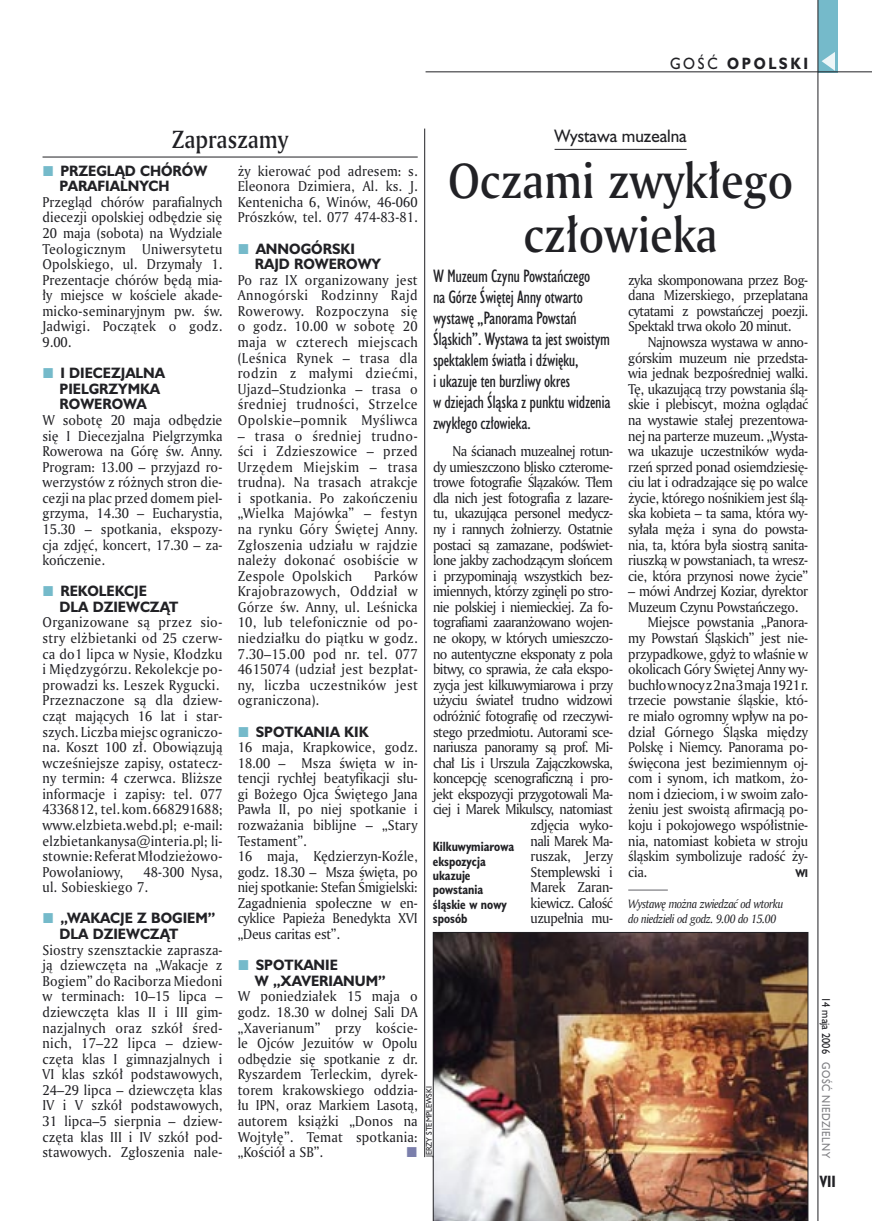
<style>
.page{position:relative;width:872px;height:1221px;background:#fff}
.page>*{position:absolute;margin:0;border:0;box-sizing:border-box;transform-origin:0 0}
._05a_tytyl_AmMd_32_pt{font:48px/54px "Amerigo Md PL";color:#212125;text-align:center;scale:.9 1}
._05d_tytyl_Kronika_AmMd_16_pt{font:24px "Amerigo Md PL";color:#212125;scale:.9 1}
._06-4_lead_lokal_HuCn_11_pt{font:16.5px/21px "Humanst 521 Cn PL";letter-spacing:-.02em;color:#212125}
._04-3_nadtytul_lokal{font:16.5px "Humanst 521 PL";color:#212125;scale:.94 1}
._15b_temat_prawo{font:700 15px "Humanst 521 PL";letter-spacing:.2em;color:#212125;scale:.9 1}
._17_pagina_prawa{font:700 15px "Humanst 521 Cn PL";color:#212125;scale:.94 1}
._03_body_bez_akapitu{font:13.8px/15.6px "Amerigo PL";letter-spacing:.01em;color:#212125;text-align:justify;scale:.94 1}
._01_body_tekst{font:13.8px/15.6px "Amerigo PL";letter-spacing:-.04em;color:#212125;text-align:justify;scale:.94 1}
._03_body_bez_akapitu-2{font:700 13.8px "Humanst 521 PL";color:#212125;scale:.94 1}
._09_podpis_zdjecia_HuCnB{font:700 12.3px/14.4px "Humanst 521 Cn PL";color:#212125;scale:.94 1}
._13_notka_koncowa_Am{font:italic 11.7px/15.6px "Amerigo PL";letter-spacing:-.04em;color:#212125;scale:.94 1}
._19a_data_prawa_GOSC{font:10.5px "Humanst 521 PL";letter-spacing:.05em;color:#7f7f83;scale:.9 1}
._19_data_prawa{font:10.5px "Humanst 521 PL";color:#212125;scale:.9 1}
._01_body_tekst-2{font:700 10.35px "Humanst 521 PL";color:#212125;scale:.9 1}
._09a_autor_zdjecia_Hu_5_pt{font:7.5px "Humanst 521 PL";color:#212125;scale:.94 1}
.s1{font-weight:400}
</style>
<div class="page">
<div style="left:818px;top:0;width:19px;height:72px;background:#75baca"></div>
<hr style="left:817px;top:0;width:1px;height:1220px;background:#212125">
<svg style="left:821px;top:52px;width:14px;height:19px"></svg>
<hr style="left:425px;top:72px;width:447px;height:1px;background:#212125">
<hr style="left:424px;top:129px;width:1px;height:1027px;background:#212125">
<hr style="left:43px;top:157px;width:375px;height:1px;background:#212125">
<hr style="left:628px;top:889px;width:40px;height:1px;background:#96969a">
<hr style="left:554px;top:149px;width:132px;height:1px;background:#212125">
<img style="left:433px;top:932px;width:375px;height:288px">
<p class="_15b_temat_prawo" style="left:670px;top:53px;width:155px"><span class="s1">GOŚĆ</span> OPOLSKI</p>
<p class="_04-3_nadtytul_lokal" style="left:554px;top:125px;width:142px">Wystawa muzealna</p>
<p class="_05a_tytyl_AmMd_32_pt" style="left:448px;top:153px;width:385px">Oczami zwykłego człowieka</p>
<p class="_05d_tytyl_Kronika_AmMd_16_pt" style="left:172px;top:123px;width:131px">Zapraszamy</p>
<p class="_03_body_bez_akapitu-2" style="left:60px;top:161px;width:158px">PRZEGLĄD CHÓRÓW</p>
<p class="_03_body_bez_akapitu-2" style="left:60px;top:177px;width:118px">PARAFIALNYCH</p>
<p class="_03_body_bez_akapitu" style="left:43px;top:194px;width:193px">Przegląd chórów parafialnych diecezji opolskiej odbędzie się 20 maja (sobota) na Wydziale Teologicznym Uniwersytetu Opolskiego, ul. Drzymały 1.<br>Prezentacje chórów będą mia&shy;ły miejsce w kościele akade&shy;micko-seminaryjnym pw. św.<br>Jadwigi. Początek o godz.<br>9.00.</p>
<p class="_03_body_bez_akapitu-2" style="left:60px;top:363px;width:113px">I DIECEZJALNA</p>
<p class="_03_body_bez_akapitu-2" style="left:60px;top:379px;width:108px">PIELGRZYMKA</p>
<p class="_03_body_bez_akapitu-2" style="left:60px;top:395px;width:94px">ROWEROWA</p>
<p class="_03_body_bez_akapitu" style="left:43px;top:412px;width:193px">W sobotę 20 maja odbędzie się I Diecezjalna Pielgrzymka Rowerowa na Górę św. Anny.<br>Program: 13.00 – przyjazd ro&shy;werzystów z różnych stron die&shy;cezji na plac przed domem piel&shy;grzyma, 14.30 – Eucharystia, 15.30 – spotkania, ekspozy&shy;cja zdjęć, koncert, 17.30 – za&shy;kończenie.</p>
<p class="_03_body_bez_akapitu-2" style="left:60px;top:581px;width:93px">REKOLEKCJE</p>
<p class="_03_body_bez_akapitu-2" style="left:60px;top:597px;width:128px">DLA DZIEWCZĄT</p>
<p class="_03_body_bez_akapitu" style="left:43px;top:614px;width:193px">Organizowane są przez sio&shy;stry elżbietanki od 25 czerw&shy;ca do1 lipca w Nysie, Kłodzku i Międzygórzu. Rekolekcje po&shy;prowadzi ks. Leszek Rygucki.</p>
<p class="_03_body_bez_akapitu" style="left:43px;top:692px;width:193px">Przeznaczone są dla dziew&shy;cząt mających 16 lat i star&shy;szych. Liczba miejsc ograniczo&shy;na. Koszt 100 zł. Obowiązują wcześniejsze zapisy, ostatecz&shy;ny termin: 4 czerwca. Bliższe informacje i zapisy: tel. 077<br>4336812, tel. kom. 668291688; www.elzbieta.webd.pl; e-mail: elzbietankanysa@interia.pl; li&shy;stownie: Referat Młodzieżowo-Powołaniowy,</p>
<p class="_03_body_bez_akapitu" style="left:238px;top:162px;width:193px">ży kierować pod adresem: s.<br>Eleonora Dzimiera, Al. ks. J.<br>Kentenicha 6, Winów, 46-060<br>Prószków, tel. 077 474-83-81.</p>
<p class="_03_body_bez_akapitu-2" style="left:256px;top:239px;width:107px">ANNOGÓRSKI</p>
<p class="_03_body_bez_akapitu-2" style="left:255px;top:254px;width:136px">RAJD ROWEROWY</p>
<p class="_03_body_bez_akapitu" style="left:238px;top:271px;width:193px">Po raz IX organizowany jest Annogórski Rodzinny Rajd Rowerowy. Rozpoczyna się o godz. 10.00 w sobotę 20 maja w czterech miejscach (Leśnica Rynek – trasa dla rodzin z małymi dziećmi, Ujazd–Studzionka – trasa o średniej trudności, Strzelce Opolskie–pomnik Myśliwca</p>
<p class="_03_body_bez_akapitu" style="left:238px;top:427px;width:193px">– trasa o średniej trudno&shy;ści i Zdzieszowice – przed Urzędem Miejskim – trasa trudna). Na trasach atrakcje i spotkania. Po zakończeniu „Wielka Majówka” – festyn na rynku Góry Świętej Anny.<br>Zgłoszenia udziału w rajdzie należy dokonać osobiście w Zespole Opolskich</p>
<p class="_06-4_lead_lokal_HuCn_11_pt" style="left:433px;top:265px;width:179px">W Muzeum Czynu Powstańczego<br>na Górze Świętej Anny otwarto wystawę „Panorama Powstań<br>Śląskich”. Wystawa ta jest swoistym spektaklem światła i dźwięku,<br>i ukazuje ten burzliwy okres<br>w dziejach Śląska z punktu widzenia zwykłego człowieka.</p>
<p class="_01_body_tekst" style="left:433px;top:443px;width:193px;text-align:right">Na ścianach muzealnej rotun-<br>dy umieszczono blisko czterome&shy;trowe fotografie Ślązaków. Tłem dla nich jest fotografia z lazare&shy;tu, ukazująca personel medycz&shy;ny i rannych żołnierzy. Ostatnie postaci są zamazane, podświet&shy;lone jakby zachodzącym słońcem i przypominają wszystkich bez&shy;imiennych, którzy zginęli po stro&shy;nie polskiej i niemieckiej. Za fo&shy;tografiami zaaranżowano wojen&shy;ne okopy, w których umieszczo&shy;no autentyczne eksponaty z pola bitwy, co sprawia, że cała ekspo&shy;zycja jest kilkuwymiarowa i przy użyciu świateł trudno widzowi odróżnić fotografię od rzeczywi&shy;stego przedmiotu. Autorami sce&shy;nariusza panoramy są prof. Mi&shy;chał Lis i Urszula Zajączkowska, koncepcję scenograficzną i pro&shy;jekt ekspozycji przygotowali Ma&shy;ciej i Marek Mikulscy, natomiast zdjęcia wyko-<br>nali Marek Ma-<br>ruszak, Jerzy<br>Stemplewski i<br>Marek Zaran-<br>kiewicz. Całość<br>uzupełnia mu-</p>
<p class="_01_body_tekst" style="left:628px;top:271px;width:193px">zyka skomponowana przez Bog&shy;dana Mizerskiego, przeplatana cytatami z powstańczej poezji.<br>Spektakl trwa około 20 minut.</p>
<p class="_01_body_tekst" style="left:628px;top:334px;width:193px;text-indent:20px">Najnowsza wystawa w anno&shy;górskim muzeum nie przedsta&shy;wia jednak bezpośredniej walki.<br>Tę, ukazującą trzy powstania ślą&shy;skie i plebiscyt, można oglądać na wystawie stałej prezentowa&shy;nej na parterze muzeum. „Wysta&shy;wa ukazuje uczestników wyda&shy;rzeń sprzed ponad osiemdziesię&shy;ciu lat i odradzające się po walce życie, którego nośnikiem jest ślą&shy;ska kobieta – ta sama, która wy&shy;syłała męża i syna do powsta&shy;nia, ta, która była siostrą sanita&shy;riuszką w powstaniach, ta wresz&shy;cie, która przynosi nowe życie”</p>
<p class="_01_body_tekst" style="left:628px;top:583px;width:193px">– mówi Andrzej Koziar, dyrektor<br>Muzeum Czynu Powstańczego.</p>
<p class="_01_body_tekst" style="left:628px;top:614px;width:193px;text-indent:20px">Miejsce powstania „Panora&shy;my Powstań Śląskich” jest nie&shy;przypadkowe, gdyż to właśnie w okolicach Góry Świętej Anny wy&shy;buchło w nocy z 2 na 3 maja 1921 r. trzecie powstanie śląskie, któ&shy;re miało ogromny wpływ na po&shy;dział Górnego Śląska między Polskę i Niemcy. Panorama po&shy;święcona jest bezimiennym oj&shy;com i synom, ich matkom, żo&shy;nom i dzieciom, i w swoim zało&shy;żeniu jest swoistą afirmacją po&shy;koju i pokojowego współistnie&shy;nia, natomiast kobieta w stroju śląskim symbolizuje radość ży&shy;cia.</p>
<p class="_03_body_bez_akapitu" style="left:238px;top:567px;width:193px;text-indent:136px">Parków Krajobrazowych, Oddział w Górze św. Anny, ul. Leśnicka 10, lub telefonicznie od po&shy;niedziałku do piątku w godz.<br>7.30–15.00 pod nr. tel. 077<br>4615074 (udział jest bezpłat&shy;ny, liczba uczestników jest ograniczona).</p>
<p class="_03_body_bez_akapitu-2" style="left:256px;top:722px;width:121px">SPOTKANIA KIK</p>
<p class="_03_body_bez_akapitu" style="left:238px;top:739px;width:193px">16 maja, Krapkowice, godz.<br>18.00 – Msza święta w in&shy;tencji rychłej beatyfikacji słu&shy;gi Bożego Ojca Świętego Jana Pawła II, po niej spotkanie i rozważania biblijne – „Stary Testament”.</p>
<p class="_03_body_bez_akapitu" style="left:238px;top:848px;width:193px">16 maja, Kędzierzyn-Koźle, godz. 18.30 – Msza święta, po niej spotkanie: Stefan Śmigielski:<br>Zagadnienia społeczne w en&shy;cyklice Papieża Benedykta XVI „Deus caritas est”.</p>
<p class="_03_body_bez_akapitu-2" style="left:256px;top:955px;width:89px">SPOTKANIE</p>
<p class="_03_body_bez_akapitu-2" style="left:255px;top:971px;width:141px">W „XAVERIANUM”</p>
<p class="_03_body_bez_akapitu" style="left:238px;top:988px;width:193px">W poniedziałek 15 maja o godz. 18.30 w dolnej Sali DA „Xaverianum” przy koście&shy;le Ojców Jezuitów w Opolu odbędzie się spotkanie z dr.<br>Ryszardem Terleckim, dyrek&shy;torem krakowskiego oddzia&shy;łu IPN, oraz Markiem Lasotą, autorem książki „Donos na Wojtyłę”. Temat spotkania: „Kościół a SB”.</p>
<p class="_09_podpis_zdjecia_HuCnB" style="left:433px;top:839px;width:88px">Kilkuwymiarowa ekspozycja ukazuje powstania śląskie w nowy sposób</p>
<p class="_03_body_bez_akapitu" style="left:43px;top:863px;width:193px;text-indent:101px">48-300 Nysa, ul. Sobieskiego 7.</p>
<p class="_03_body_bez_akapitu-2" style="left:60px;top:908px;width:166px">„WAKACJE Z BOGIEM”</p>
<p class="_03_body_bez_akapitu-2" style="left:60px;top:924px;width:128px">DLA DZIEWCZĄT</p>
<p class="_03_body_bez_akapitu" style="left:43px;top:941px;width:193px">Siostry szensztackie zaprasza&shy;ją dziewczęta na „Wakacje z Bogiem” do Raciborza Miedoni w terminach: 10–15 lipca – dziewczęta klas II i III gim&shy;nazjalnych oraz szkół śred&shy;nich, 17–22 lipca – dziew&shy;częta klas I gimnazjalnych i VI klas szkół podstawowych, 24–29 lipca – dziewczęta klas IV i V szkół podstawowych, 31 lipca–5 sierpnia – dziew&shy;częta klas III i IV szkół pod&shy;stawowych. Zgłoszenia nale-</p>
<p class="_01_body_tekst-2" style="left:795px;top:865px;width:16px">WI</p>
<p class="_13_notka_koncowa_Am" style="left:628px;top:895px;width:166px">Wystawę można zwiedzać od wtorku do niedzieli od godz. 9.00 do 15.00</p>
<p class="_09a_autor_zdjecia_Hu_5_pt" style="left:424px;top:1156px;width:77px;rotate:-90deg">JERZY STEMPLEWSKI</p>
<p class="_19_data_prawa" style="left:833px;top:996px;width:64px;rotate:90deg">14 maja 2006</p>
<p class="_19a_data_prawa_GOSC" style="left:833px;top:1062px;width:108px;rotate:90deg">GOŚĆ NIEDZIELNY</p>
<p class="_17_pagina_prawa" style="left:819px;top:1171px;width:19px">VII</p>
</div>
